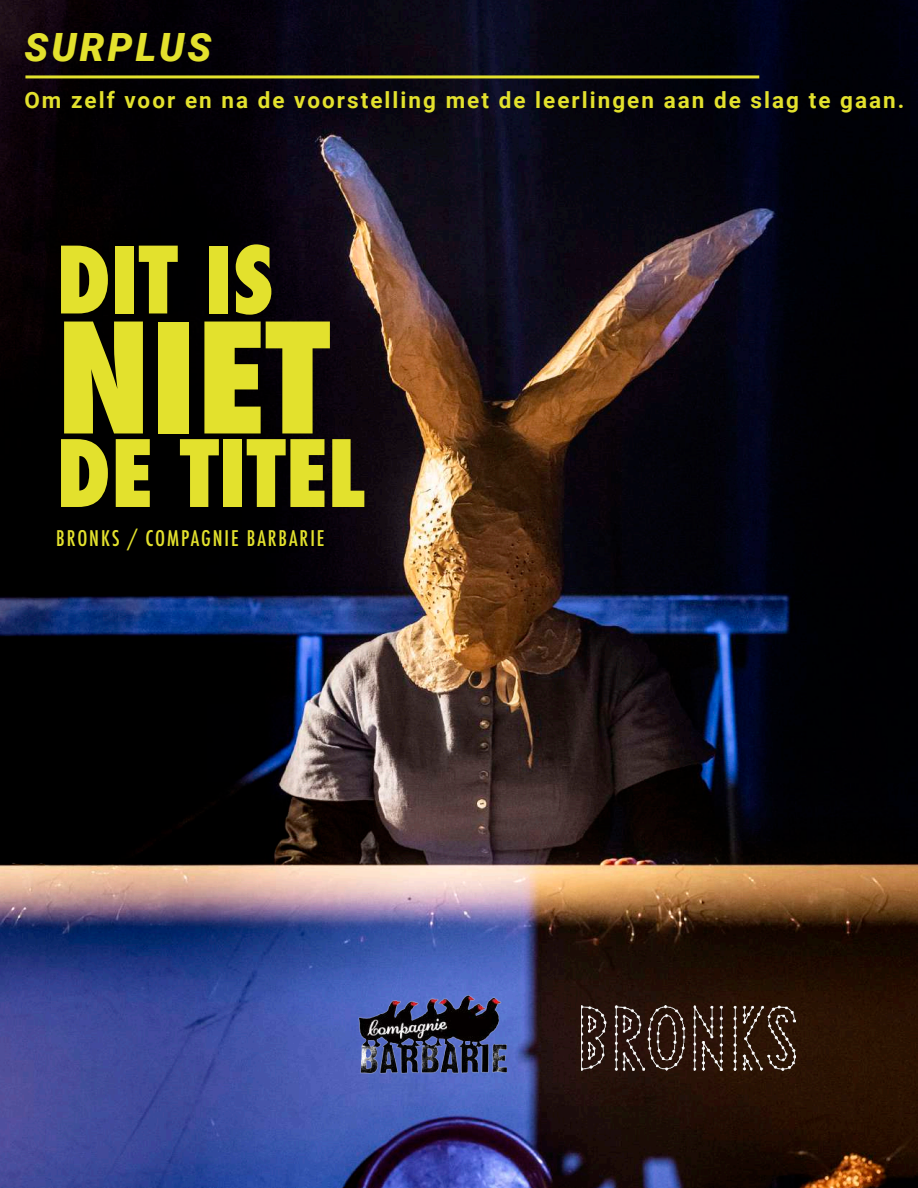
<style>
.page{position:relative;width:918px;height:1188px;background:#fff}
.page>*{position:absolute;margin:0;border:0;box-sizing:border-box;transform-origin:0 0}
.t1{font:800 condensed 148.5px "Futura";color:#e3e12d}
.t2{font:800 condensed 90px "Futura";color:#e3e12d}
.t3{font:italic 900 39px "Roboto";letter-spacing:.08em;color:#e3e12d}
.t4{font:700 22.5px "Roboto";letter-spacing:.09em;color:#e3e12d}
.t5{font:500 condensed 21px "Futura";letter-spacing:.09em;color:#e3e12d}
</style>
<div class="page">
<img style="left:0;top:0;width:918px;height:1188px">
<hr style="left:25px;top:75px;width:734px;height:3px;background:#e3e12d">
<img style="left:582px;top:1006px;width:214px;height:64px">
<img style="left:353px;top:996px;width:153px;height:78px">
<h3 class="t3" style="left:24px;top:20px;width:189px">SURPLUS</h3>
<p class="t4" style="left:24px;top:84px;width:882px">Om zelf voor en na de voorstelling met de leerlingen aan de slag te gaan.</p>
<h2 class="t2" style="left:56px;top:219px;width:219px">DIT IS</h2>
<h1 class="t1" style="left:56px;top:277px;width:275px">NIET</h1>
<h2 class="t2" style="left:56px;top:412px;width:310px">DE TITEL</h2>
<p class="t5" style="left:56px;top:524px;width:270px">BRONKS / COMPAGNIE BARBARIE</p>
</div>
